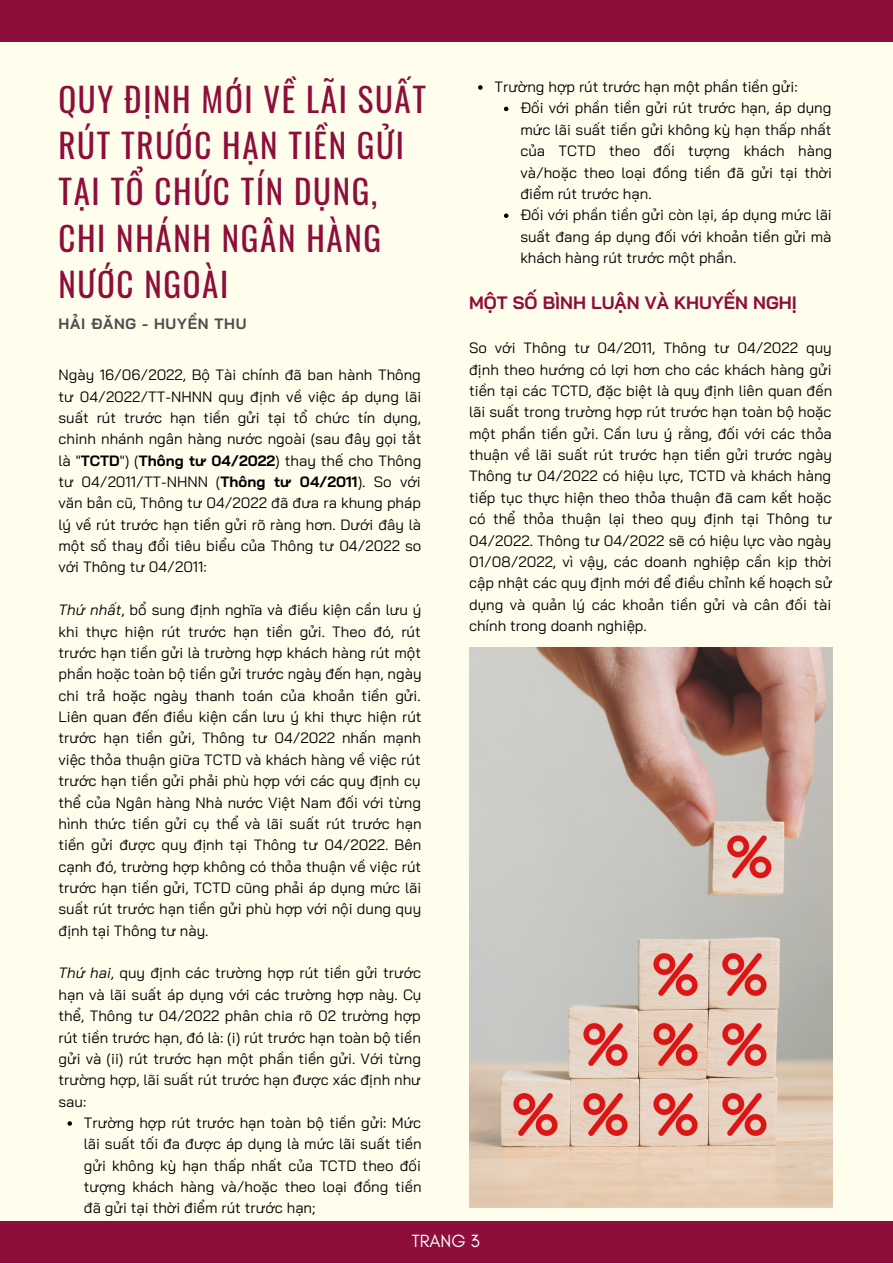
<style>
.page{position:relative;width:893px;height:1264px;background:#fff}
.page>*{position:absolute;margin:0;border:0;box-sizing:border-box;transform-origin:0 0}
.t1{font:33px/46px "Oswald";letter-spacing:.05em;color:#8d0e3b}
.t2{font:700 18px "Bai Jamjuree";color:#8d0e3a}
.t3{font:18px "Glacial Indifference";color:#fff}
.t4{font:15px/21.3px "Bai Jamjuree";color:#000;text-align:justify}
.t5{font:700 15px "Bai Jamjuree";letter-spacing:.05em;color:#4d4d4d}
.s1{font-weight:700}
.s2{font-style:italic}
</style>
<div class="page">
<div style="left:0;top:0;width:892px;height:1262px;background:#fffdec"></div>
<div style="left:0;top:0;width:892px;height:42px;background:#8d0e3b"></div>
<div style="left:0;top:1221px;width:892px;height:41px;background:#8d0e3b"></div>
<img style="left:469px;top:647px;width:363px;height:560px">
<svg style="left:67px;top:1121px;width:5px;height:4px"></svg>
<svg style="left:478px;top:85px;width:4px;height:5px"></svg>
<svg style="left:504px;top:107px;width:4px;height:4px"></svg>
<svg style="left:504px;top:213px;width:4px;height:5px"></svg>
<h1 class="t1" style="left:58px;top:75px;width:369px">QUY ĐỊNH MỚI VỀ LÃI SUẤT<br>RÚT TRƯỚC HẠN TIỀN GỬI<br>TẠI TỔ CHỨC TÍN DỤNG,<br>CHI NHÁNH NGÂN HÀNG<br>NƯỚC NGOÀI</h1>
<p class="t5" style="left:58px;top:313px;width:190px">HẢI ĐĂNG - HUYỀN THU</p>
<p class="t4" style="left:58px;top:364px;width:364px">Ngày 16/06/2022, Bộ Tài chính đã ban hành Thông tư 04/2022/TT-NHNN quy định về việc áp dụng lãi suất rút trước hạn tiền gửi tại tổ chức tín dụng, chinh nhánh ngân hàng nước ngoài (sau đây gọi tắt là "<span class="s1">TCTD</span>") (<span class="s1">Thông tư 04/2022</span>) thay thế cho Thông tư 04/2011/TT-NHNN (<span class="s1">Thông tư 04/2011</span>). So với văn bản cũ, Thông tư 04/2022 đã đưa ra khung pháp lý về rút trước hạn tiền gửi rõ ràng hơn. Dưới đây là một số thay đổi tiêu biểu của Thông tư 04/2022 so với Thông tư 04/2011:</p>
<p class="t4" style="left:58px;top:599px;width:364px"><span class="s2">Thứ nhất</span>, bổ sung định nghĩa và điều kiện cần lưu ý khi thực hiện rút trước hạn tiền gửi. Theo đó, rút trước hạn tiền gửi là trường hợp khách hàng rút một phần hoặc toàn bộ tiền gửi trước ngày đến hạn, ngày chi trả hoặc ngày thanh toán của khoản tiền gửi.<br>Liên quan đến điều kiện cần lưu ý khi thực hiện rút trước hạn tiền gửi, Thông tư 04/2022 nhấn mạnh việc thỏa thuận giữa TCTD và khách hàng về việc rút trước hạn tiền gửi phải phù hợp với các quy định cụ thể của Ngân hàng Nhà nước Việt Nam đối với từng hình thức tiền gửi cụ thể và lãi suất rút trước hạn tiền gửi được quy định tại Thông tư 04/2022. Bên cạnh đó, trường hợp không có thỏa thuận về việc rút trước hạn tiền gửi, TCTD cũng phải áp dụng mức lãi suất rút trước hạn tiền gửi phù hợp với nội dung quy định tại Thông tư này.</p>
<p class="t4" style="left:58px;top:962px;width:364px"><span class="s2">Thứ hai</span>, quy định các trường hợp rút tiền gửi trước hạn và lãi suất áp dụng với các trường hợp này. Cụ thể, Thông tư 04/2022 phân chia rõ 02 trường hợp rút tiền trước hạn, đó là: (i) rút trước hạn toàn bộ tiền gửi và (ii) rút trước hạn một phần tiền gửi. Với từng trường hợp, lãi suất rút trước hạn được xác định như sau:</p>
<p class="t4" style="left:84px;top:1111px;width:339px">Trường hợp rút trước hạn toàn bộ tiền gửi: Mức lãi suất tối đa được áp dụng là mức lãi suất tiền gửi không kỳ hạn thấp nhất của TCTD theo đối tượng khách hàng và/hoặc theo loại đồng tiền đã gửi tại thời điểm rút trước hạn;</p>
<p class="t4" style="left:520px;top:76px;width:313px;text-align:left;text-indent:-26px">Trường hợp rút trước hạn một phần tiền gửi:<br>Đối với phần tiền gửi rút trước hạn, áp dụng mức lãi suất tiền gửi không kỳ hạn thấp nhất của TCTD theo đối tượng khách hàng và/hoặc theo loại đồng tiền đã gửi tại thời điểm rút trước hạn.<br>Đối với phần tiền gửi còn lại, áp dụng mức lãi suất đang áp dụng đối với khoản tiền gửi mà khách hàng rút trước một phần.</p>
<p class="t2" style="left:469px;top:291px;width:329px">MỘT SỐ BÌNH LUẬN VÀ KHUYẾN NGHỊ</p>
<p class="t4" style="left:469px;top:337px;width:365px">So với Thông tư 04/2011, Thông tư 04/2022 quy định theo hướng có lợi hơn cho các khách hàng gửi tiền tại các TCTD, đặc biệt là quy định liên quan đến lãi suất trong trường hợp rút trước hạn toàn bộ hoặc một phần tiền gửi. Cần lưu ý rằng, đối với các thỏa thuận về lãi suất rút trước hạn tiền gửi trước ngày Thông tư 04/2022 có hiệu lực, TCTD và khách hàng tiếp tục thực hiện theo thỏa thuận đã cam kết hoặc có thể thỏa thuận lại theo quy định tại Thông tư 04/2022. Thông tư 04/2022 sẽ có hiệu lực vào ngày 01/08/2022, vì vậy, các doanh nghiệp cần kịp thời cập nhật các quy định mới để điều chỉnh kế hoạch sử dụng và quản lý các khoản tiền gửi và cân đối tài chính trong doanh nghiệp.</p>
<p class="t3" style="left:412px;top:1230px;width:70px">TRANG 3</p>
</div>
